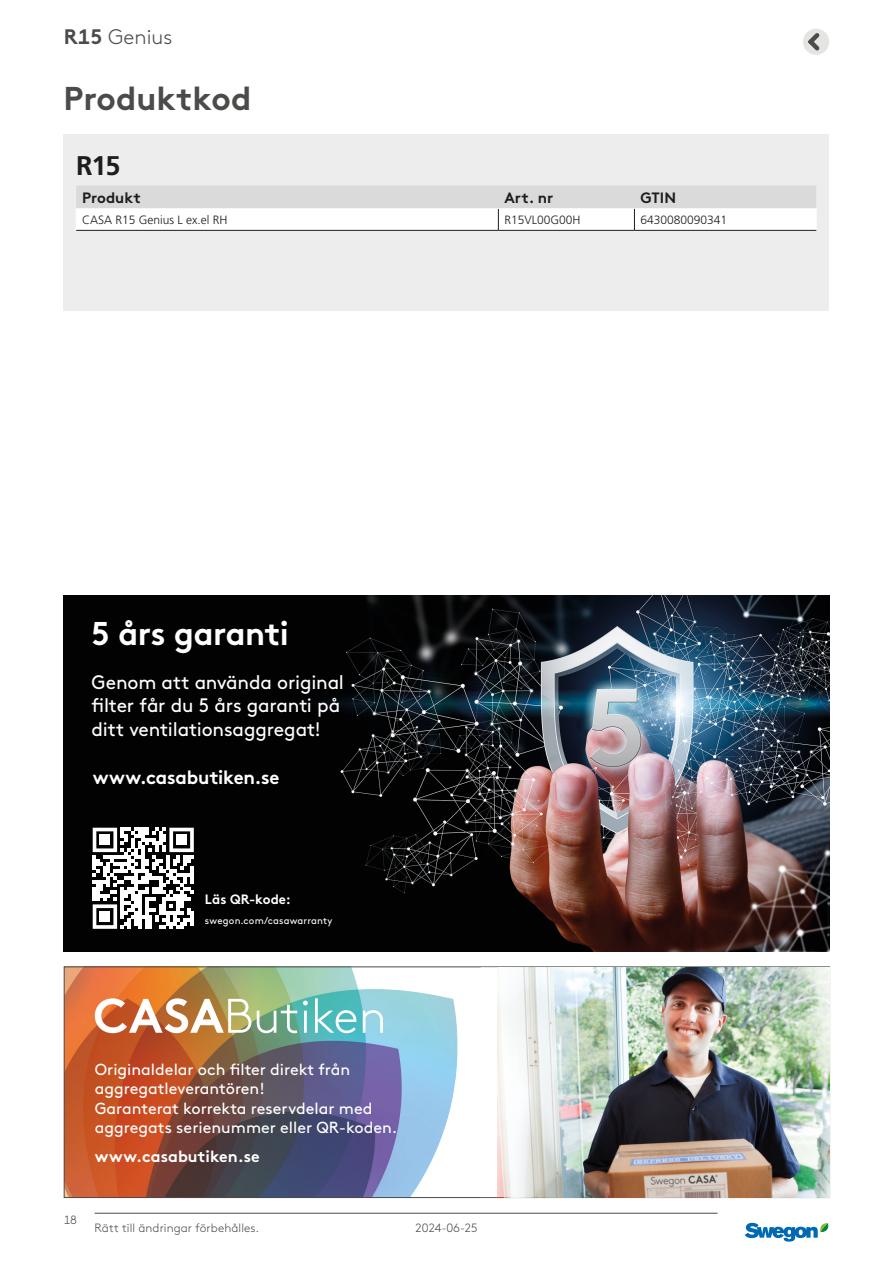
<style>
.page{position:relative;width:893px;height:1263px;background:#fff}
.page>*{position:absolute;margin:0;border:0;box-sizing:border-box;transform-origin:0 0}
.Main_header__34_pkt{font:700 33px "Swegon Brown";color:#4b4b4a}
.t1{font:700 32.85px "Swegon Brown";letter-spacing:-.015em;color:#fff}
.Väliotsikko_X_X{font:27px "Frutiger LT 65 Bd";color:#1d1d1b}
.t2{font:300 21px "Swegon Brown";color:#4b4b4a}
.t3{font:19.5px "Swegon Brown";letter-spacing:-.01em;color:#fff}
.t4{font:700 19.05px "Swegon Brown";letter-spacing:-.01em;color:#fff}
.t5{font:16.05px "Swegon Brown";color:#fff}
.t6{font:700 16.05px "Swegon Brown";color:#fff}
.Väliotsikko_X_X-2{font:700 15px "Swegon Brown";color:#1d1d1b}
.t7{font:700 13.5px "Swegon Brown";letter-spacing:.005em;color:#fff}
.Väliotsikko_X_X-3{font:12px "Frutiger LT 45 Lt";color:#1d1d1b}
.t8{font:300 12px "Swegon Brown";letter-spacing:.005em;color:#4b4b4a}
.t9{font:9.9px "Swegon Brown";letter-spacing:.02em;color:#fff}
.s1{font-weight:700}
</style>
<div class="page">
<hr style="left:95px;top:1213px;width:623px;height:1px;background:#4b4b4a">
<svg style="left:745px;top:1223px;width:84px;height:18px"></svg>
<div style="left:803px;top:29px;width:26px;height:26px;background:#e4e4e3;border-radius:50%"></div>
<svg style="left:804px;top:29px;width:19px;height:26px"></svg>
<img style="left:64px;top:596px;width:765px;height:355px">
<svg style="left:93px;top:828px;width:101px;height:101px"></svg>
<div style="left:100px;top:835px;width:10px;height:10px;background:#fff"></div>
<div style="left:176px;top:835px;width:11px;height:10px;background:#fff"></div>
<div style="left:100px;top:911px;width:10px;height:11px;background:#fff"></div>
<img style="left:66px;top:968px;width:392px;height:228px">
<img style="left:608px;top:967px;width:221px;height:230px">
<svg style="left:481px;top:967px;width:127px;height:230px"></svg>
<svg style="left:95px;top:998px;width:288px;height:35px"></svg>
<div style="left:64px;top:134px;width:765px;height:176px;background:#ededed"></div>
<hr style="left:76px;top:230px;width:422px;height:1px;background:#1d1d1b">
<hr style="left:498px;top:230px;width:136px;height:1px;background:#1d1d1b">
<hr style="left:634px;top:230px;width:182px;height:1px;background:#1d1d1b">
<svg style="left:76px;top:186px;width:741px;height:44px;background:#ebebeb"></svg>
<h3 class="t2" style="left:64px;top:22px;width:110px"><span class="s1">R15</span> Genius</h3>
<p class="Main_header__34_pkt" style="left:64px;top:72px;width:189px">Produktkod</p>
<p class="Väliotsikko_X_X" style="left:76px;top:150px;width:46px">R15</p>
<p class="Väliotsikko_X_X-2" style="left:82px;top:185px;width:60px">Produkt</p>
<p class="Väliotsikko_X_X-2" style="left:504px;top:185px;width:50px">Art. nr</p>
<p class="Väliotsikko_X_X-2" style="left:640px;top:185px;width:37px">GTIN</p>
<p class="Väliotsikko_X_X-3" style="left:82px;top:213px;width:147px">CASA R15 Genius L ex.el RH</p>
<p class="Väliotsikko_X_X-3" style="left:504px;top:213px;width:78px">R15VL00G00H</p>
<p class="Väliotsikko_X_X-3" style="left:640px;top:213px;width:88px">6430080090341</p>
<p class="t1" style="left:92px;top:607px;width:199px">5 års garanti</p>
<p class="t3" style="left:92px;top:667px;width:254px">Genom att använda original</p>
<p class="t3" style="left:92px;top:691px;width:250px">filter får du 5 års garanti på</p>
<p class="t3" style="left:92px;top:714px;width:231px">ditt ventilationsaggregat!</p>
<p class="t4" style="left:93px;top:762px;width:188px">www.casabutiken.se</p>
<p class="t7" style="left:205px;top:888px;width:87px">Läs QR-kode:</p>
<p class="t9" style="left:205px;top:912px;width:129px">swegon.com/casawarranty</p>
<p class="t5" style="left:95px;top:1057px;width:257px">Originaldelar och filter direkt från</p>
<p class="t5" style="left:95px;top:1076px;width:172px">aggregatleverantören!</p>
<p class="t5" style="left:95px;top:1096px;width:279px">Garanterat korrekta reservdelar med</p>
<p class="t5" style="left:95px;top:1115px;width:304px">aggregats serienummer eller QR-koden.</p>
<p class="t6" style="left:95px;top:1143px;width:166px">www.casabutiken.se</p>
<p class="t8" style="left:64px;top:1211px;width:15px">18</p>
<p class="t8" style="left:95px;top:1219px;width:166px">Rätt till ändringar förbehålles.</p>
<p class="t8" style="left:415px;top:1219px;width:64px">2024-06-25</p>
</div>
